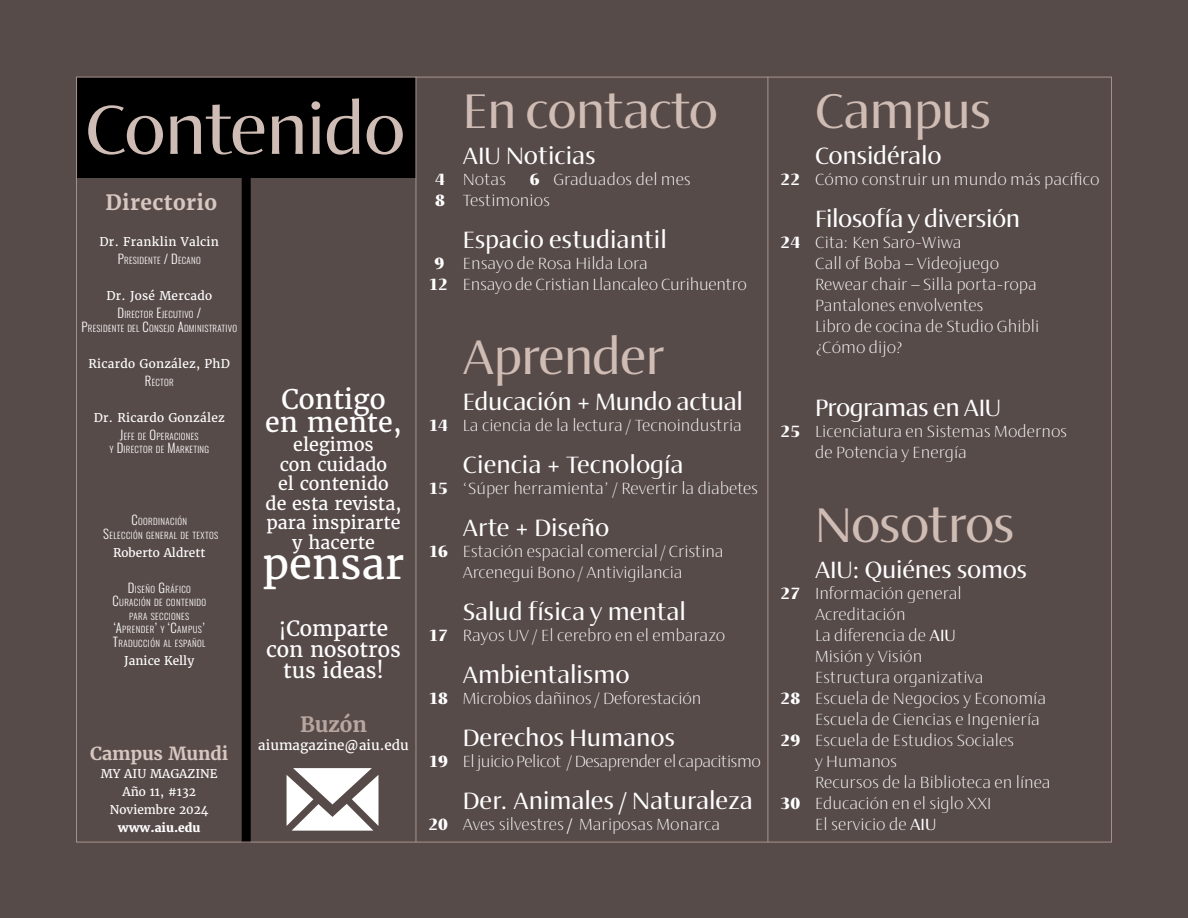
<style>
.page{position:relative;width:1188px;height:918px;background:#574b49}
.page>*{position:absolute;margin:0;border:0;box-sizing:border-box;transform-origin:0 0}
.t1{font:500 70.5px "Ador Hairline";letter-spacing:-.02em;color:#cfbcb5}
.t2{font:500 49.5px "Ador Hairline";letter-spacing:-.02em;color:#cfbcb5}
.t3{font:42px "Merriweather";color:#fff}
.t4{font:27px/22.5px "Merriweather";color:#fff;text-align:center}
.t5{font:500 24px "Ador Hairline";letter-spacing:-.005em;color:#fff}
.t6{font:21px/21px "Merriweather";color:#fff;text-align:center}
.t7{font:700 21px "Merriweather";letter-spacing:.02em;color:#d7c7c1}
.t8{font:700 21px "Merriweather";letter-spacing:-.01em;color:#b8a69f}
.t9{font:18px/19.5px "Merriweather";color:#fff;text-align:center}
.t10{font:700 18px "Merriweather";letter-spacing:-.01em;color:#d7c7c1}
.t11{font:300 16.5px/21px "Ador Hairline";color:#fff}
.t12{font:300 16.5px "Ador Hairline";letter-spacing:-.03em;color:#fff}
.t13{font:13.5px "Merriweather";color:#fff}
.t14{font:12px "Merriweather";letter-spacing:.02em;color:#fff}
.t15{font:12px/18px "Merriweather";color:#fff;text-align:center}
.t16{font:800 12px "Merriweather";color:#fff}
.t17{font:300 8.85px/13.5px "Oswald";letter-spacing:.04em;color:#fff;text-align:center}
.s1{font-size:12.75px}
.s2{font-weight:900}
.s3{font-weight:500}
</style>
<div class="page">
<div style="left:242px;top:177px;width:9px;height:665px;background:#000"></div>
<div style="left:76px;top:77px;width:340px;height:100px;background:#000"></div>
<hr style="left:768px;top:77px;width:1px;height:765px;background:#a7938c">
<svg style="left:287px;top:768px;width:91px;height:63px"></svg>
<hr style="left:416px;top:77px;width:1px;height:765px;background:#a7938c">
<h1 class="t1" style="left:85px;top:78px;width:322px">Contenido</h1>
<p class="t7" style="left:105px;top:189px;width:113px">Directorio</p>
<p class="t14" style="left:100px;top:234px;width:121px">Dr. Franklin Valcin</p>
<p class="t17" style="left:118px;top:253px;width:84px"><span class="s1">P</span>RESIDENTE <span class="s1">/ D</span> ECANO</p>
<p class="t14" style="left:106px;top:288px;width:107px">Dr. José Mercado</p>
<p class="t17" style="left:81px;top:307px;width:157px"><span class="s1">D</span> IRECTOR <span class="s1">E</span>JECUTIVO <span class="s1">/<br>P</span>RESIDENTE DEL <span class="s1">C</span>ONSEJO <span class="s1">A</span>DMINISTRATIVO</p>
<p class="t14" style="left:89px;top:356px;width:143px">Ricardo González, PhD</p>
<p class="t17" style="left:145px;top:374px;width:30px"><span class="s1">R</span> ECTOR</p>
<p class="t14" style="left:94px;top:410px;width:133px">Dr. Ricardo González</p>
<p class="t17" style="left:109px;top:428px;width:101px"><span class="s1">J</span>EFE DE <span class="s1">O</span>PERACIONES<br>Y <span class="s1">D</span> IRECTOR DE <span class="s1">M</span>ARKETING</p>
<p class="t17" style="left:103px;top:514px;width:117px"><span class="s1">C</span>OORDINACIÓN<br><span class="s1">S</span>ELECCIÓN GENERAL DE TEXTOS</p>
<p class="t15" style="left:113px;top:543px;width:94px">Roberto Aldrett</p>
<p class="t17" style="left:112px;top:581px;width:95px"><span class="s1">D</span> ISEÑO <span class="s1">G</span> RÁFICO<br><span class="s1">C</span>URACIÓN DE CONTENIDO<br>PARA SECCIONES <span class="s1">‘A</span>PRENDER<span class="s1">’</span> Y <span class="s1">‘C</span>AMPUS<span class="s1">’<br>T</span>RADUCCIÓN AL ESPAÑOL</p>
<p class="t15" style="left:124px;top:651px;width:72px">Janice Kelly</p>
<p class="t10" style="left:90px;top:742px;width:139px">Campus Mundi</p>
<p class="t15" style="left:101px;top:764px;width:119px">MY AIU MAGAZINE<br>Año 11, #132<br>Noviembre 2024</p>
<p class="t16" style="left:118px;top:819px;width:84px">www.aiu.edu</p>
<h3 class="t4" style="left:265px;top:389px;width:138px">Contigo en mente,</h3>
<p class="t9" style="left:266px;top:435px;width:138px">elegimos<br>con cuidado<br>el contenido<br>de esta revista, para inspirarte y hacerte</p>
<h3 class="t3" style="left:263px;top:538px;width:143px">pensar</h3>
<p class="t6" style="left:266px;top:618px;width:136px">¡Comparte con nosotros tus ideas!</p>
<p class="t8" style="left:300px;top:711px;width:68px">Buzón</p>
<p class="t13" style="left:258px;top:737px;width:152px">aiumagazine@aiu.edu</p>
<h2 class="t2" style="left:463px;top:75px;width:257px">En contacto</h2>
<h3 class="t5" style="left:463px;top:138px;width:134px">AIU Noticias</h3>
<p class="t11" style="left:435px;top:168px;width:72px"><span class="s2">4</span> Notas</p>
<p class="t11" style="left:435px;top:168px;width:257px;text-indent:95px"><span class="s2">6</span> Graduados del mes<br><span class="s2">8</span> Testimonios</p>
<h3 class="t5" style="left:463px;top:222px;width:206px">Espacio estudiantil</h3>
<p class="t11" style="left:428px;top:252px;width:320px;text-indent:6px"><span class="s2">9</span> Ensayo de Rosa Hilda Lora<br><span class="s2">12</span> Ensayo de Cristian Llancaleo Curihuentro</p>
<h2 class="t2" style="left:463px;top:321px;width:204px">Aprender</h2>
<h3 class="t5" style="left:463px;top:384px;width:282px">Educación + Mundo actual</h3>
<p class="t11" style="left:428px;top:414px;width:315px"><span class="s2">14</span> La ciencia de la lectura / Tecnoindustria</p>
<h3 class="t5" style="left:463px;top:447px;width:222px">Ciencia + Tecnología</h3>
<p class="t11" style="left:428px;top:477px;width:331px"><span class="s2">15</span> ‘Súper herramienta’ / Revertir la diabetes</p>
<h3 class="t5" style="left:463px;top:510px;width:148px">Arte + Diseño</h3>
<p class="t11" style="left:428px;top:540px;width:297px;text-align:center"><span class="s2">16</span> Estación espacial comercial / Cristina<br>Arcenegui Bono / Antivigilancia</p>
<h3 class="t5" style="left:463px;top:594px;width:225px">Salud física y mental</h3>
<p class="t11" style="left:428px;top:624px;width:299px"><span class="s2">17</span> Rayos UV / El cerebro en el embarazo</p>
<h3 class="t5" style="left:463px;top:657px;width:168px">Ambientalismo</h3>
<p class="t11" style="left:428px;top:687px;width:275px"><span class="s2">18</span> Microbios dañinos / Deforestación</p>
<h3 class="t5" style="left:463px;top:720px;width:214px">Derechos Humanos</h3>
<p class="t12" style="left:428px;top:750px;width:334px"><span class="s2">19</span> El juicio Pelicot / Desaprender el capacitismo</p>
<h3 class="t5" style="left:463px;top:783px;width:292px">Der. Animales / Naturaleza</h3>
<p class="t11" style="left:428px;top:813px;width:293px"><span class="s2">20</span> Aves silvestres <span class="s2">/</span> Mariposas Monarca</p>
<h2 class="t2" style="left:815px;top:75px;width:178px">Campus</h2>
<h3 class="t5" style="left:815px;top:138px;width:128px">Considéralo</h3>
<p class="t11" style="left:781px;top:168px;width:320px"><span class="s2">22</span> Cómo construir un mundo más pacífico</p>
<h3 class="t5" style="left:815px;top:201px;width:206px">Filosofía y diversión</h3>
<p class="t11" style="left:815px;top:231px;width:226px;text-indent:-35px"><span class="s2">24</span> Cita: Ken Saro-Wiwa<br>Call of Boba – Videojuego<br>Rewear chair – Silla porta-ropa<br>Pantalones envolventes<br>Libro de cocina de Studio Ghibli ¿Cómo dijo?</p>
<h3 class="t5" style="left:815px;top:390px;width:187px">Programas en AIU</h3>
<p class="t11" style="left:815px;top:420px;width:254px;text-indent:-35px"><span class="s2">25</span> Licenciatura en Sistemas Modernos de Potencia y Energía</p>
<h2 class="t2" style="left:815px;top:489px;width:202px">Nosotros</h2>
<h3 class="t5" style="left:815px;top:552px;width:214px">AIU: Quiénes somos</h3>
<p class="t11" style="left:781px;top:582px;width:183px"><span class="s2">27</span> Información general</p>
<p class="t11" style="left:815px;top:603px;width:92px">Acreditación</p>
<p class="t11" style="left:815px;top:624px;width:142px">La diferencia de <span class="s3">AIU</span></p>
<p class="t11" style="left:815px;top:645px;width:109px">Misión y Visión</p>
<p class="t11" style="left:815px;top:666px;width:170px">Estructura organizativa</p>
<p class="t11" style="left:781px;top:687px;width:267px"><span class="s2">28</span> Escuela de Negocios y Economía</p>
<p class="t11" style="left:815px;top:708px;width:226px">Escuela de Ciencias e Ingeniería</p>
<p class="t11" style="left:781px;top:729px;width:235px"><span class="s2">29</span> Escuela de Estudios Sociales</p>
<p class="t11" style="left:815px;top:750px;width:84px">y Humanos</p>
<p class="t11" style="left:815px;top:771px;width:237px">Recursos de la Biblioteca en línea</p>
<p class="t11" style="left:781px;top:792px;width:212px"><span class="s2">30</span> Educación en el siglo XXI</p>
<p class="t11" style="left:815px;top:813px;width:123px">El servicio de <span class="s3">AIU</span></p>
</div>
